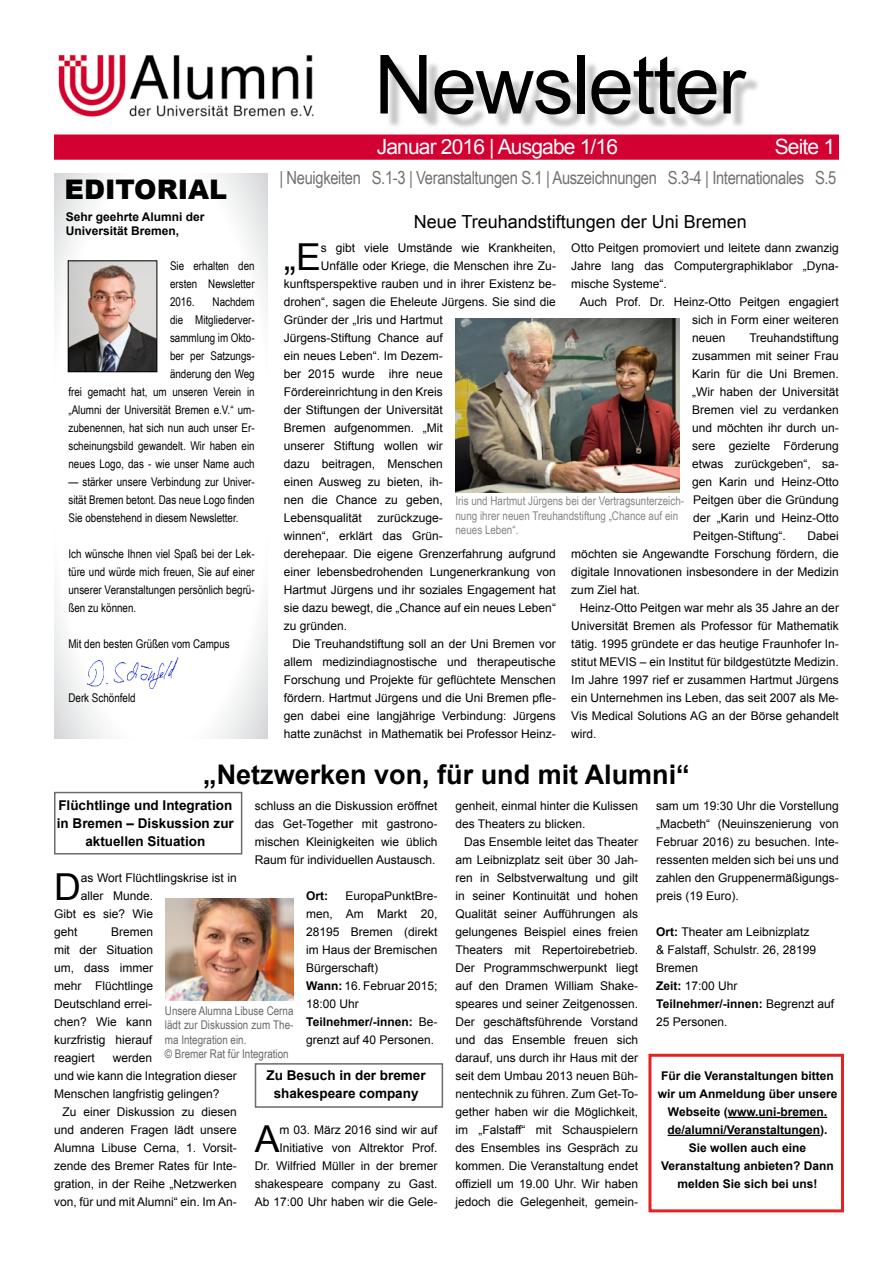
<style>
.page{position:relative;width:893px;height:1263px;background:#fff}
.page>*{position:absolute;margin:0;border:0;box-sizing:border-box;transform-origin:0 0}
.t1{font:81.75px "Arial";letter-spacing:-.02em;color:#000}
.t2{font:37.2px "Arial";color:#000}
.t3{font:700 27px "Arial";color:#000}
.t4{font:900 27px "Arial";color:#000}
.t5{font:21px "Arial";letter-spacing:-.04em;color:#fff}
.t6{font:18px "Arial Narrow";letter-spacing:-.02em;color:#707173}
.t7{font:18px "Arial";color:#000}
.t8{font:700 13.5px/18px "Arial";color:#000;text-align:center}
.t9{font:12px/18px "Arial";color:#000;text-align:justify}
.t10{font:12px/18px "Arial Narrow";color:#000;text-align:justify}
.t11{font:700 12px/18px "Arial";color:#000}
.t12{font:12px/14.4px "Arial Narrow";color:#868583}
.t13{font:12px/14.4px "Arial Narrow";color:#676767}
.s1{font-weight:700}
</style>
<div class="page">
<div style="left:255px;top:1063px;width:188px;height:45px;border:2px solid #6b6c6b"></div>
<div style="left:54px;top:792px;width:188px;height:62px;border:2px solid #6b6c6b"></div>
<svg style="left:54px;top:173px;width:214px;height:565px"></svg>
<div style="left:55px;top:135px;width:783px;height:24px;background:#d30032"></div>
<div style="left:54px;top:135px;width:785px;height:25px;border:2px solid #d30032"></div>
<div style="left:385px;top:60px;width:376px;height:71px;background:#000;opacity:.23"></div>
<img style="left:70px;top:262px;width:85px;height:108px">
<div style="left:68px;top:260px;width:89px;height:112px;border:1px solid #000"></div>
<img style="left:87px;top:655px;width:94px;height:33px">
<img style="left:58px;top:54px;width:256px;height:63px">
<img style="left:455px;top:319px;width:224px;height:173px">
<div style="left:648px;top:1054px;width:196px;height:158px;border:3px solid #e32322"></div>
<img style="left:166px;top:898px;width:127px;height:103px">
<hr style="left:728px;top:1117px;width:99px;height:1px;background:#000">
<hr style="left:668px;top:1135px;width:152px;height:1px;background:#000">
<h1 class="t1" style="left:374px;top:31px;width:373px">Newsletter</h1>
<h3 class="t5" style="left:377px;top:133px;width:243px">Januar 2016 | Ausgabe 1/16</h3>
<h3 class="t5" style="left:775px;top:133px;width:62px">Seite 1</h3>
<h3 class="t6" style="left:279px;top:165px;width:559px">| Neuigkeiten S.1-3 | Veranstaltungen S.1 | Auszeichnungen S.3-4 | Internationales S.5</h3>
<h3 class="t4" style="left:65px;top:170px;width:164px">EDITORIAL</h3>
<p class="t11" style="left:66px;top:209px;width:140px;line-height:14.4px">Sehr geehrte Alumni der<br>Universität Bremen,</p>
<h3 class="t7" style="left:414px;top:210px;width:335px">Neue Treuhandstiftungen der Uni Bremen</h3>
<h2 class="t2" style="left:284px;top:233px;width:39px">„E</h2>
<p class="t9" style="left:321px;top:239px;width:236px">s gibt viele Umstände wie Krankheiten,</p>
<p class="t9" style="left:571px;top:239px;width:269px">Otto Peitgen promoviert und leitete dann zwanzig Jahre lang das Computergraphiklabor „Dyna&shy;mische Systeme“.</p>
<p class="t9" style="left:692px;top:293px;width:148px;text-indent:-112px">Auch Prof. Dr. Heinz-Otto Peitgen engagiert sich in Form einer weiteren neuen</p>
<p class="t10" style="left:170px;top:256px;width:86px">Sie erhalten den ersten Newsletter 2016.</p>
<p class="t9" style="left:321px;top:257px;width:236px">Unfälle oder Kriege, die Menschen ihre Zu-</p>
<p class="t9" style="left:284px;top:275px;width:274px">kunftsperspektive rauben und in ihrer Existenz be-</p>
<p class="t9" style="left:284px;top:293px;width:274px">drohen“, sagen die Eheleute Jürgens. Sie sind die</p>
<p class="t9" style="left:284px;top:311px;width:160px">Gründer der „Iris und Hartmut</p>
<p class="t9" style="left:284px;top:329px;width:160px">Jürgens-Stiftung Chance auf</p>
<p class="t9" style="left:284px;top:347px;width:160px">ein neues Leben“. Im Dezem-</p>
<p class="t9" style="left:284px;top:365px;width:160px">ber 2015 wurde ihre neue</p>
<p class="t9" style="left:284px;top:383px;width:160px">Fördereinrichtung in den Kreis</p>
<p class="t9" style="left:284px;top:401px;width:160px">der Stiftungen der Universität</p>
<p class="t9" style="left:284px;top:419px;width:160px">Bremen aufgenommen. „Mit</p>
<p class="t9" style="left:284px;top:437px;width:160px">unserer Stiftung wollen wir</p>
<p class="t9" style="left:284px;top:455px;width:160px">dazu beitragen, Menschen</p>
<p class="t9" style="left:284px;top:473px;width:160px">einen Ausweg zu bieten, ih-</p>
<p class="t9" style="left:284px;top:491px;width:160px">nen die Chance zu geben,</p>
<p class="t9" style="left:284px;top:509px;width:80px">Lebensqualität</p>
<p class="t10" style="left:68px;top:292px;width:188px;text-align:right">Nachdem<br>die Mitgliederver-<br>sammlung im Okto-<br>ber per Satzungs-<br>änderung den Weg<br>frei gemacht hat, um unseren Verein in „Alumni der Universität Bremen e.V.“ um&shy;zubenennen, hat sich nun auch unser Er&shy;scheinungsbild gewandelt. Wir haben ein neues Logo, das - wie unser Name auch</p>
<p class="t10" style="left:68px;top:472px;width:188px">— stärker unsere Verbindung zur Univer&shy;sität Bremen betont. Das neue Logo finden Sie obenstehend in diesem Newsletter.</p>
<p class="t10" style="left:68px;top:544px;width:188px">Ich wünsche Ihnen viel Spaß bei der Lek&shy;türe und würde mich freuen, Sie auf einer unserer Veranstaltungen persönlich begrü&shy;ßen zu können.</p>
<p class="t10" style="left:68px;top:634px;width:163px">Mit den besten Grüßen vom Campus</p>
<p class="t9" style="left:692px;top:329px;width:148px;text-indent:57px">Treuhandstiftung zusammen mit seiner Frau Karin für die Uni Bremen. „Wir haben der Universität Bremen viel zu verdanken und möchten ihr durch un&shy;sere gezielte Förderung etwas zurückgeben“, sa&shy;gen Karin und Heinz-Otto Peitgen über die Gründung der „Karin und Heinz-Otto Peitgen-Stiftung“.</p>
<p class="t12" style="left:455px;top:493px;width:230px">Iris und Hartmut Jürgens bei der Vertragsunterzeich&shy;nung ihrer neuen Treuhandstiftung „Chance auf ein neues Leben“.</p>
<p class="t9" style="left:284px;top:509px;width:274px;text-align:left;text-indent:94px">zurückzuge-<br>winnen“, erklärt das Grün-<br>derehepaar. Die eigene Grenzerfahrung aufgrund einer lebensbedrohenden Lungenerkrankung von Hartmut Jürgens und ihr soziales Engagement hat sie dazu bewegt, die „Chance auf ein neues Leben“ zu gründen.</p>
<p class="t9" style="left:284px;top:635px;width:274px;text-indent:9px">Die Treuhandstiftung soll an der Uni Bremen vor allem medizindiagnostische und therapeutische Forschung und Projekte für geflüchtete Menschen fördern. Hartmut Jürgens und die Uni Bremen pfle&shy;gen dabei eine langjährige Verbindung: Jürgens hatte zunächst in Mathematik bei Professor Heinz-</p>
<p class="t9" style="left:571px;top:527px;width:269px;text-indent:236px">Dabei möchten sie Angewandte Forschung fördern, die digitale Innovationen insbesondere in der Medizin zum Ziel hat.</p>
<p class="t9" style="left:571px;top:599px;width:269px;text-indent:9px">Heinz-Otto Peitgen war mehr als 35 Jahre an der Universität Bremen als Professor für Mathematik tätig. 1995 gründete er das heutige Fraunhofer In&shy;stitut MEVIS – ein Institut für bildgestützte Medizin.<br>Im Jahre 1997 rief er zusammen Hartmut Jürgens ein Unternehmen ins Leben, das seit 2007 als Me-Vis Medical Solutions AG an der Börse gehandelt wird.</p>
<p class="t10" style="left:68px;top:688px;width:69px">Derk Schönfeld</p>
<h3 class="t3" style="left:203px;top:756px;width:488px">„Netzwerken von, für und mit Alumni“</h3>
<p class="t8" style="left:57px;top:797px;width:179px">Flüchtlinge und Integration in Bremen – Diskussion zur aktuellen Situation</p>
<h2 class="t2" style="left:54px;top:863px;width:28px">D</h2>
<p class="t9" style="left:81px;top:869px;width:157px">as Wort Flüchtlingskrise ist in</p>
<p class="t9" style="left:255px;top:797px;width:184px">schluss an die Diskussion eröffnet das Get-Together mit gastrono&shy;mischen Kleinigkeiten wie üblich Raum für individuellen Austausch.</p>
<p class="t11" style="left:306px;top:887px;width:23px">Ort:</p>
<p class="t9" style="left:656px;top:797px;width:184px">sam um 19:30 Uhr die Vorstellung „Macbeth“ (Neuinszenierung von Februar 2016) zu besuchen. Inte&shy;ressenten melden sich bei uns und zahlen den Gruppenermäßigungs&shy;preis (19 Euro).</p>
<p class="t9" style="left:656px;top:923px;width:179px;text-align:left"><span class="s1">Ort:</span> Theater am Leibnizplatz<br>&amp; Falstaff, Schulstr. 26, 28199<br>Bremen<br><span class="s1">Zeit:</span> 17:00 Uhr<br><span class="s1">Teilnehmer/-innen:</span> Begrenzt auf<br>25 Personen.</p>
<p class="t9" style="left:455px;top:797px;width:184px">genheit, einmal hinter die Kulissen des Theaters zu blicken.</p>
<p class="t9" style="left:455px;top:833px;width:184px;text-indent:9px">Das Ensemble leitet das Theater am Leibnizplatz seit über 30 Jah&shy;ren in Selbstverwaltung und gilt in seiner Kontinuität und hohen Qualität seiner Aufführungen als gelungenes Beispiel eines freien Theaters mit Repertoirebetrieb.<br>Der Programmschwerpunkt liegt auf den Dramen William Shake&shy;speares und seiner Zeitgenossen.<br>Der geschäftsführende Vorstand und das Ensemble freuen sich darauf, uns durch ihr Haus mit der seit dem Umbau 2013 neuen Büh&shy;nentechnik zu führen. Zum Get-To&shy;gether haben wir die Möglichkeit, im „Falstaff“ mit Schauspielern des Ensembles ins Gespräch zu kommen. Die Veranstaltung endet offiziell um 19.00 Uhr. Wir haben jedoch die Gelegenheit, gemein-</p>
<p class="t9" style="left:81px;top:887px;width:74px">aller Munde.</p>
<p class="t9" style="left:54px;top:905px;width:101px">Gibt es sie? Wie</p>
<p class="t9" style="left:54px;top:923px;width:25px">geht</p>
<p class="t9" style="left:306px;top:887px;width:133px;text-align:left;text-indent:39px">EuropaPunktBre&shy;men, Am Markt 20,<br>28195 Bremen (direkt im Haus der Bremischen<br>Bürgerschaft)<br><span class="s1">Wann:</span> 16. Februar 2015;<br>18:00 Uhr<br><span class="s1">Teilnehmer/-innen:</span> Be&shy;grenzt auf 40 Personen.</p>
<p class="t8" style="left:267px;top:1067px;width:161px">Zu Besuch in der bremer shakespeare company</p>
<h2 class="t2" style="left:255px;top:1115px;width:26px">A</h2>
<p class="t9" style="left:54px;top:923px;width:101px;text-indent:57px">Bremen mit der Situation um, dass immer mehr Flüchtlinge Deutschland errei&shy;chen? Wie kann kurzfristig hierauf reagiert</p>
<p class="t13" style="left:165px;top:1003px;width:130px">Unsere Alumna Libuse Cerna lädt zur Diskussion zum The&shy;ma Integration ein.<br>© Bremer Rat für Integration</p>
<p class="t9" style="left:54px;top:1049px;width:184px;text-align:left;text-indent:59px">werden<br>und wie kann die Integration dieser<br>Menschen langfristig gelingen?</p>
<p class="t9" style="left:54px;top:1103px;width:184px;text-indent:9px">Zu einer Diskussion zu diesen und anderen Fragen lädt unsere Alumna Libuse Cerna, 1. Vorsit&shy;zende des Bremer Rates für Inte&shy;gration, in der Reihe „Netzwerken von, für und mit Alumni“ ein. Im An-</p>
<p class="t11" style="left:658px;top:1067px;width:181px;text-align:center">Für die Veranstaltungen bitten wir um Anmeldung über unsere<br>Webseite (www.uni-bremen. de/alumni/Veranstaltungen).<br>Sie wollen auch eine<br>Veranstaltung anbieten? Dann melden Sie sich bei uns!</p>
<p class="t9" style="left:255px;top:1121px;width:184px;text-align:right">m 03. März 2016 sind wir auf<br>Initiative von Altrektor Prof.<br>Dr. Wilfried Müller in der bremer shakespeare company zu Gast.<br>Ab 17:00 Uhr haben wir die Gele-</p>
</div>
